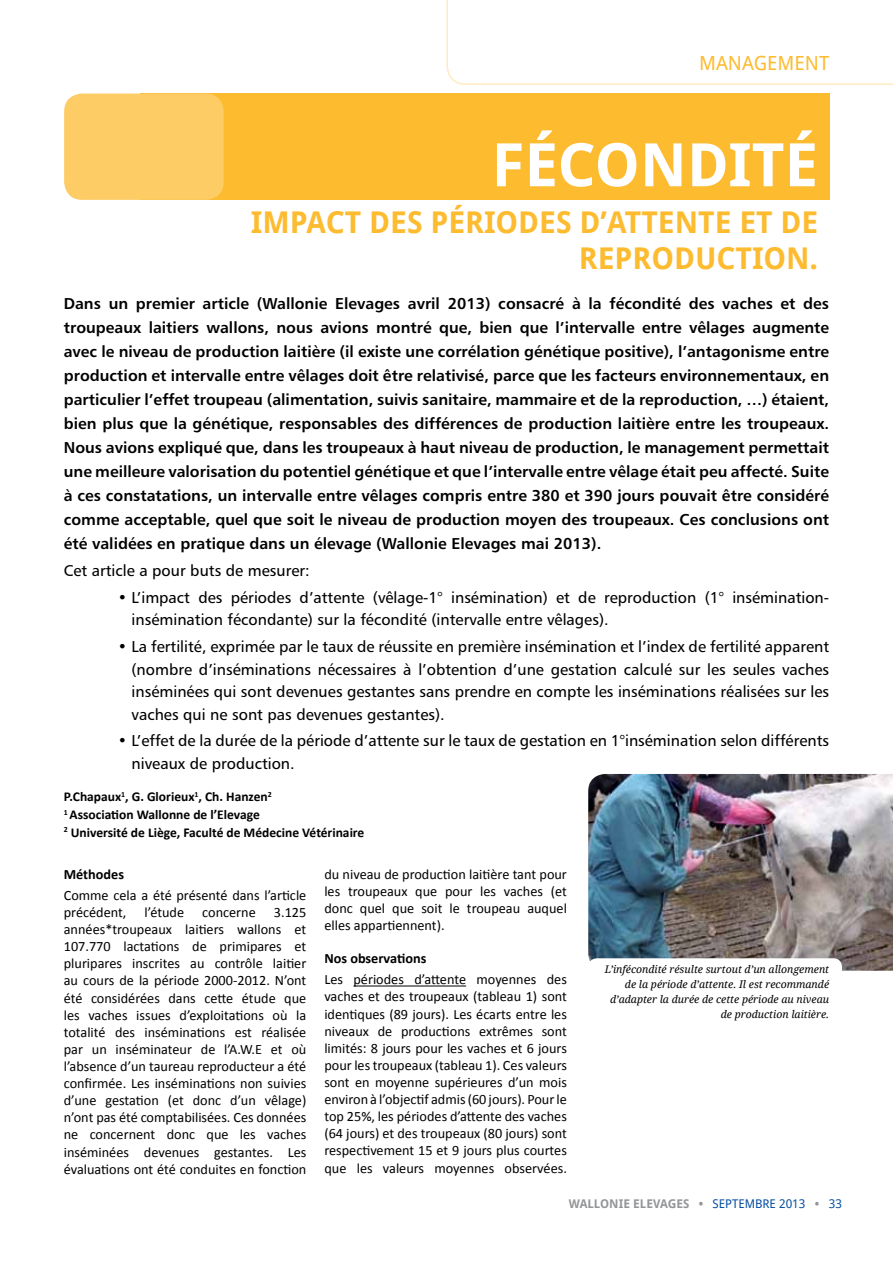
<style>
.page{position:relative;width:893px;height:1263px;background:#fff}
.page>*{position:absolute;margin:0;border:0;box-sizing:border-box;transform-origin:0 0}
.t1{font:700 60px "Droid Sans";letter-spacing:-.005em;color:#fff}
.t2{font:700 30px/36px "Droid Sans";color:#fdbb30}
.t3{font:19.5px "Droid Sans";color:#fdbb30}
.t4{font:15.75px/24px "Humanist 777 BT Bold B";color:#000;text-align:justify}
.t5{font:15.75px/22.5px "Humanist 777 BT Roman B";color:#000}
.t6{font:14.25px/17.1px "Calibri";color:#000;text-align:justify}
.t7{font:700 14.25px "Calibri";color:#000}
.t8{font:700 13.5px/17.7px "Calibri";color:#000}
.t9{font:700 12px "Droid Sans";color:#939598}
.t10{font:12px "Droid Sans";color:#034ea2}
.t11{font:italic 10.5px/15px "Droid Serif";color:#000;text-align:right}
.s1{font-weight:400;color:#034ea2}
.s2{font-weight:700;color:#939598}
</style>
<div class="page">
<svg style="left:446px;top:0;width:447px;height:85px"></svg>
<img style="left:588px;top:774px;width:305px;height:197px">
<div style="left:588px;top:958px;width:254px;height:39px;background:#fff;border-radius:9px"></div>
<div style="left:140px;top:94px;width:689px;height:106px;background:#fdbb30"></div>
<div style="left:64px;top:94px;width:160px;height:106px;background:#fecc64;border-radius:18px"></div>
<hr style="left:353px;top:985px;width:113px;height:1px;background:#000">
<h3 class="t3" style="left:699px;top:50px;width:31px">MANAGE</h3>
<h3 class="t3" style="left:778px;top:50px;width:29px">MENT</h3>
<h1 class="t1" style="left:492px;top:122px;width:328px">FÉCON DITÉ</h1>
<h2 class="t2" style="left:579px;top:203px;width:241px;text-indent:-328px">IMPACT DES PÉRIO DES D’ATTENTE ET DE<br>REPRODUCTION</h2>
<h2 class="t2" style="left:810px;top:239px;width:10px">.</h2>
<p class="t4" style="left:64px;top:291px;width:767px">Dans un premier article (Wallonie Elevages avril 2013) consacré à la fécondité des vaches et des troupeaux laitiers wallons, nous avions montré que, bien que l’intervalle entre vêlages augmente avec le niveau de production laitière (il existe une corrélation génétique positive), l’antagonisme entre production et intervalle entre vêlages doit être relativisé, parce que les facteurs environnementaux, en particulier l’effet troupeau (alimentation, suivis sanitaire, mammaire et de la reproduction, …) étaient, bien plus que la génétique, responsables des différences de production laitière entre les troupeaux.<br>Nous avions expliqué que, dans les troupeaux à haut niveau de production, le management permettait une meilleure valorisation du potentiel génétique et que l’intervalle entre vêlage était peu affecté. Suite à ces constatations, un intervalle entre vêlages compris entre 380 et 390 jours pouvait être considéré comme acceptable, quel que soit le niveau de production moyen des troupeaux. Ces conclusions ont été validées en pratique dans un élevage (Wallonie Elevages mai 2013).</p>
<p class="t5" style="left:64px;top:559px;width:247px">Cet article a pour buts de mesurer:</p>
<p class="t5" style="left:132px;top:586px;width:699px;text-indent:-14px">• L’impact des périodes d’attente (vêlage-1° insémination) et de reproduction (1° insémination&shy;insémination fécondante) sur la fécondité (intervalle entre vêlages).</p>
<p class="t5" style="left:132px;top:635px;width:699px;text-align:justify;text-indent:-14px">• La fertilité, exprimée par le taux de réussite en première insémination et l’index de fertilité apparent (nombre d’inséminations nécessaires à l’obtention d’une gestation calculé sur les seules vaches inséminées qui sont devenues gestantes sans prendre en compte les inséminations réalisées sur les vaches qui ne sont pas devenues gestantes).</p>
<p class="t5" style="left:132px;top:729px;width:699px;text-indent:-14px">• L’effet de la durée de la période d’attente sur le taux de gestation en 1°insémination selon différents niveaux de production.</p>
<p class="t8" style="left:64px;top:787px;width:302px">P.Chapaux<sup>1</sup>, G. Glorieux<sup>1</sup>, Ch. Hanzen<sup>2<br>1</sup> Association Wallonne de l’Elevage<br><sup>2</sup> Université de Liège, Faculté de Médecine Vétérinaire</p>
<p class="t7" style="left:64px;top:865px;width:62px">Méthodes</p>
<p class="t6" style="left:64px;top:886px;width:244px">Comme cela a été présenté dans l’article précédent,</p>
<p class="t6" style="left:145px;top:903px;width:41px">l’étude</p>
<p class="t6" style="left:202px;top:903px;width:55px">concerne</p>
<p class="t6" style="left:64px;top:903px;width:244px;text-indent:210px">3.125 années*troupeaux laitiers wallons et 107.770 lactations de primipares et pluripares inscrites au contrôle laitier au cours de la période 2000-2012. N’ont été considérées dans cette étude que les vaches issues d’exploitations où la totalité des inséminations est réalisée par un inséminateur de l’A.W.E et où l’absence d’un taureau reproducteur a été confirmée. Les inséminations non suivies d’une gestation (et donc d’un vêlage) n’ont pas été comptabilisées. Ces données ne concernent donc que les vaches inséminées devenues gestantes. Les évaluations ont été conduites en fonction</p>
<p class="t6" style="left:324px;top:865px;width:244px">du niveau de production laitière tant pour les troupeaux que pour les vaches (et donc quel que soit le troupeau auquel elles appartiennent).</p>
<p class="t7" style="left:324px;top:949px;width:104px">Nos observations</p>
<p class="t6" style="left:324px;top:970px;width:244px">Les périodes d’attente moyennes des vaches et des troupeaux (tableau 1) sont identiques (89 jours). Les écarts entre les niveaux de productions extrêmes sont limités: 8 jours pour les vaches et 6 jours pour les troupeaux (tableau 1). Ces valeurs sont en moyenne supérieures d’un mois environ à l’objectif admis (60 jours). Pour le top 25%, les périodes d’attente des vaches (64 jours) et des troupeaux (80 jours) sont respectivement 15 et 9 jours plus courtes que les valeurs moyennes observées.</p>
<p class="t11" style="left:605px;top:962px;width:226px">L’infécondité résulte surtout d’un allongement de la période d’attente. Il est recommandé d’adapter la durée de cette période au niveau de production laitière.</p>
<p class="t9" style="left:569px;top:1195px;width:9px">WALLONI</p>
<p class="t9" style="left:623px;top:1195px;width:97px">E ELEVAGES • <span class="s1">SEPTE</span></p>
<p class="t10" style="left:745px;top:1196px;width:18px">MBRE</p>
<p class="t10" style="left:779px;top:1196px;width:64px">2013 <span class="s2">•</span> 33</p>
</div>
